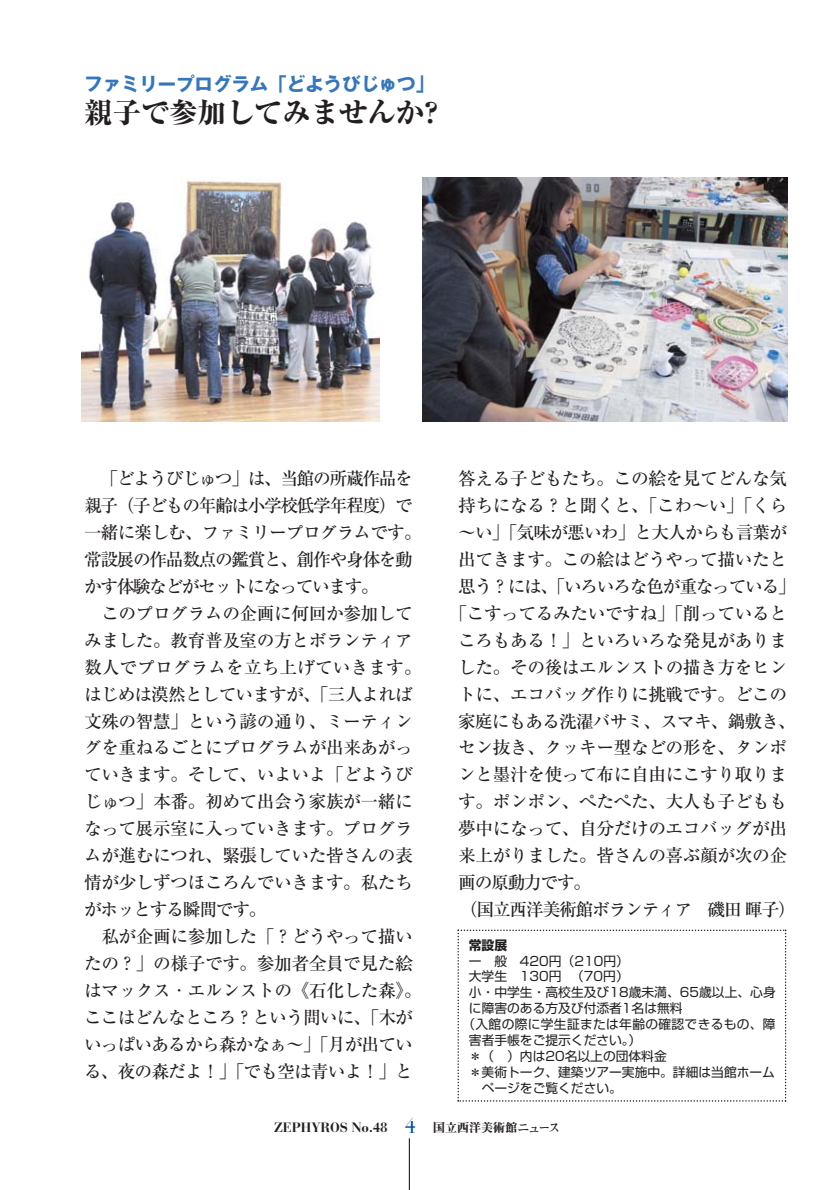
<style>
.page{position:relative;width:840px;height:1190px;background:#fff}
.page>*{position:absolute;margin:0;border:0;box-sizing:border-box;transform-origin:0 0}
.t1{font:800 28.4px "Ryumin";color:#231f20}
.t2{font:700 18.4px "Gothic MB101";color:#3576bc}
.t3{font:500 17.8px/27px "Ryumin";letter-spacing:-.025em;color:#231f20}
.t4{font:500 17.8px/27px "Ryumin";letter-spacing:-.075em;color:#231f20}
.t5{font:500 17.8px "Ryumin";letter-spacing:-.05em;color:#231f20}
.t6{font:500 17.8px "Ryumin";letter-spacing:-.07em;color:#231f20}
.t7{font:500 17.8px "Ryumin";letter-spacing:-.065em;color:#231f20}
.t8{font:700 13.4px "Bauer Bodoni";color:#231f20}
.t9{font:12.8px "Shin Go";color:#231f20}
.t10{font:12.8px "Shin Go";letter-spacing:.025em;color:#231f20}
.t11{font:700 12.8px "Shin Go";color:#231f20}
.s1{font-weight:400;font-size:21.2px;color:#034ea2}
.s2{font-family:"Midashi Min MA31";font-weight:400;font-size:12px}
</style>
<div class="page">
<hr style="left:409px;top:1138px;width:1px;height:52px;background:#231f20">
<img style="left:81px;top:180px;width:298px;height:241px">
<img style="left:422px;top:178px;width:365px;height:243px">
<svg style="left:458px;top:930px;width:328px;height:172px"></svg>
<p class="t2" style="left:84px;top:77px;width:352px">ファミリープログラム「どようびじゅつ」</p>
<h1 class="t1" style="left:84px;top:103px;width:356px">親子で参加してみませんか?</h1>
<p class="t4" style="left:84px;top:467px;width:339px;text-indent:16px">「どようびじゅつ」は、当館の所蔵作品を親子（子どもの年齢は小学校低学年程度）で一緒に楽しむ、ファミリープログラムです。常設展の作品数点の鑑賞と、創作や身体を動かす体験などがセットになっています。</p>
<p class="t3" style="left:84px;top:602px;width:339px;text-indent:17px">このプログラムの企画に何回か参加してみました。教育普及室の方とボランティア数人でプログラムを立ち上げていきます。はじめは漠然としていますが、「三人よれば文殊の智慧」という諺の通り、ミーティングを重ねるごとにプログラムが出来あがっていきます。そして、いよいよ「どようびじゅつ」本番。初めて出会う家族が一緒になって展示室に入っていきます。プログラムが進むにつれ、緊張していた皆さんの表情が少しずつほころんでいきます。私たちがホッとする瞬間です。</p>
<p class="t3" style="left:84px;top:925px;width:339px;text-align:center">私が企画に参加した「？どうやって描い<br>たの？」の様子です。参加者全員で見た絵はマックス・エルンストの《石化した森》。ここはどんなところ？という問いに、「木がいっぱいあるから森かなぁ～」「月が出ている、夜の森だよ！」「でも空は青いよ！」と</p>
<p class="t3" style="left:458px;top:467px;width:330px">答える子どもたち。この絵を見てどんな気</p>
<p class="t3" style="left:458px;top:494px;width:330px">持ちになる？と聞くと、「こわ～い」「くら</p>
<p class="t5" style="left:458px;top:526px;width:330px">～い」「気味が悪いわ」と大人からも言葉が</p>
<p class="t3" style="left:458px;top:548px;width:330px">出てきます。この絵はどうやって描いたと</p>
<p class="t6" style="left:458px;top:580px;width:339px">思う？には、「いろいろな色が重なっている」</p>
<p class="t3" style="left:449px;top:602px;width:339px">「こすってるみたいですね」「削っていると</p>
<p class="t3" style="left:458px;top:629px;width:330px">ころもある！」といろいろな発見がありま</p>
<p class="t3" style="left:458px;top:656px;width:330px">した。その後はエルンストの描き方をヒン</p>
<p class="t3" style="left:458px;top:683px;width:330px">トに、エコバッグ作りに挑戦です。どこの</p>
<p class="t5" style="left:458px;top:715px;width:339px">家庭にもある洗濯バサミ、スマキ、鍋敷き、</p>
<p class="t3" style="left:458px;top:737px;width:330px">セン抜き、クッキー型などの形を、タンポ</p>
<p class="t3" style="left:458px;top:764px;width:330px">ンと墨汁を使って布に自由にこすり取りま</p>
<p class="t3" style="left:458px;top:791px;width:330px">す。ポンポン、ぺたぺた、大人も子どもも</p>
<p class="t3" style="left:458px;top:818px;width:330px">夢中になって、自分だけのエコバッグが出</p>
<p class="t3" style="left:458px;top:845px;width:330px">来上がりました。皆さんの喜ぶ顔が次の企</p>
<p class="t6" style="left:458px;top:876px;width:135px">画の原動力です。</p>
<p class="t7" style="left:460px;top:903px;width:338px">（国立西洋美術館ボランティア　磯田暉子）</p>
<p class="t11" style="left:469px;top:940px;width:40px">常設展</p>
<p class="t9" style="left:469px;top:956px;width:162px">一　般　420円（210円）</p>
<p class="t9" style="left:469px;top:972px;width:161px">大学生　130円 （70円）</p>
<p class="t9" style="left:469px;top:988px;width:308px">小・中学生・高校生及び18歳未満、65歳以上、心身</p>
<p class="t9" style="left:469px;top:1004px;width:215px">に障害のある方及び付添者1名は無料</p>
<p class="t10" style="left:463px;top:1019px;width:315px">（入館の際に学生証または年齢の確認できるもの、障</p>
<p class="t9" style="left:469px;top:1035px;width:174px">害者手帳をご提示ください。）</p>
<p class="t9" style="left:469px;top:1051px;width:199px">＊（ ）内は20名以上の団体料金</p>
<p class="t9" style="left:469px;top:1067px;width:308px">＊美術トーク、建築ツアー実施中。詳細は当館ホーム</p>
<p class="t9" style="left:482px;top:1083px;width:142px">ページをご覧ください。</p>
<p class="t8" style="left:274px;top:1122px;width:288px">ZEPHYROS No.48 <span class="s1">4</span> <span class="s2">国立西洋美術館ニュース</span></p>
</div>
